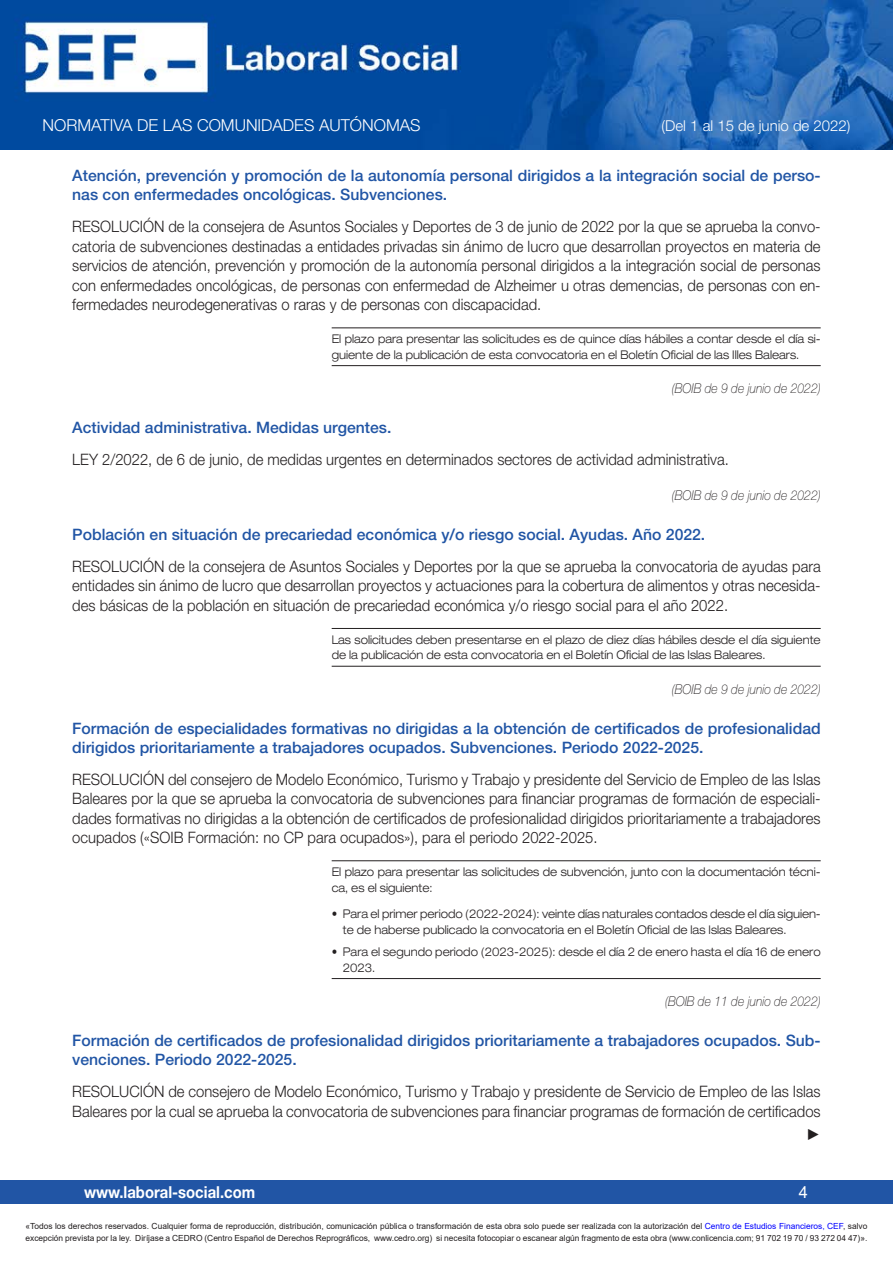
<style>
.page{position:relative;width:893px;height:1263px;background:#fff}
.page>*{position:absolute;margin:0;border:0;box-sizing:border-box;transform-origin:0 0}
.t1{font:300 16.5px "Helvetica Neue LT Std";color:#fff}
.t2{font:700 16.5px "Helvetica Neue LT Std";color:#fff;scale:.9 1}
.t3{font:16.5px "Arial";color:#fff}
.Contenido{font:300 15.75px/19.5px "Helvetica Neue LT Std";color:#231f20;text-align:justify;scale:.94 1}
.Título-cabecera{font:500 15.75px/18.8px "Helvetica Neue LT Std";color:#2155a5}
.Contenido-2{font:15.75px "Times New Roman";color:#231f20;scale:.94 1}
.t4{font:300 15px "Helvetica Neue LT Std";color:#fff}
.publicación{font:italic 100 13.5px "Helvetica Neue LT Std";color:#231f20;scale:.9 1}
.Plazo{font:300 expanded 12px/15.8px "Helvetica Neue LT Std";color:#231f20;scale:.92 1}
.a__plazo{font:300 expanded 12px/15.8px "Helvetica Neue LT Std";color:#231f20;scale:.92 1}
.t5{font:8.4px/12px "Arial";color:#231f20}
.s1{color:#00f}
</style>
<div class="page">
<div style="left:0;top:1180px;width:893px;height:23px;background:#2155a5"></div>
<img style="left:0;top:0;width:893px;height:149px">
<hr style="left:332px;top:327px;width:489px;height:1px;background:#231f20">
<hr style="left:332px;top:365px;width:489px;height:1px;background:#231f20">
<hr style="left:332px;top:628px;width:489px;height:1px;background:#231f20">
<hr style="left:332px;top:666px;width:489px;height:1px;background:#231f20">
<hr style="left:332px;top:860px;width:489px;height:1px;background:#231f20">
<hr style="left:332px;top:978px;width:489px;height:1px;background:#231f20">
<p class="t1" style="left:43px;top:115px;width:379px">NORMATIVA DE LAS COMUNIDADES AUTÓNOMAS</p>
<p class="t4" style="left:662px;top:117px;width:190px">(Del 1 al 15 de junio de 2022)</p>
<p class="Título-cabecera" style="left:72px;top:166px;width:750px">Atención, prevención y promoción de la autonomía personal dirigidos a la integración social de perso&shy;nas con enfermedades oncológicas. Subvenciones.</p>
<p class="Contenido" style="left:72px;top:217px;width:798px">RESOLUCIÓN de la consejera de Asuntos Sociales y Deportes de 3 de junio de 2022 por la que se aprueba la convo&shy;catoria de subvenciones destinadas a entidades privadas sin ánimo de lucro que desarrollan proyectos en materia de servicios de atención, prevención y promoción de la autonomía personal dirigidos a la integración social de personas con enfermedades oncológicas, de personas con enfermedad de Alzheimer u otras demencias, de personas con en&shy;fermedades neurodegenerativas o raras y de personas con discapacidad.</p>
<p class="Plazo" style="left:332px;top:331px;width:533px">El plazo para presentar las solicitudes es de quince días hábiles a contar desde el día si&shy;guiente de la publicación de esta convocatoria en el Boletín Oficial de las Illes Balears.</p>
<p class="publicación" style="left:672px;top:381px;width:167px">(BOIB de 9 de junio de 2022)</p>
<p class="Título-cabecera" style="left:72px;top:418px;width:321px">Actividad administrativa. Medidas urgentes.</p>
<p class="Contenido" style="left:72px;top:450px;width:700px">LEY 2/2022, de 6 de junio, de medidas urgentes en determinados sectores de actividad administrativa.</p>
<p class="publicación" style="left:672px;top:487px;width:167px">(BOIB de 9 de junio de 2022)</p>
<p class="Título-cabecera" style="left:72px;top:524px;width:634px">Población en situación de precariedad económica y/o riesgo social. Ayudas. Año 2022.</p>
<p class="Contenido" style="left:72px;top:556px;width:798px">RESOLUCIÓN de la consejera de Asuntos Sociales y Deportes por la que se aprueba la convocatoria de ayudas para entidades sin ánimo de lucro que desarrollan proyectos y actuaciones para la cobertura de alimentos y otras necesida&shy;des básicas de la población en situación de precariedad económica y/o riesgo social para el año 2022.</p>
<p class="Plazo" style="left:332px;top:631px;width:533px">Las solicitudes deben presentarse en el plazo de diez días hábiles desde el día siguiente de la publicación de esta convocatoria en el Boletín Oficial de las Islas Baleares.</p>
<p class="publicación" style="left:672px;top:681px;width:167px">(BOIB de 9 de junio de 2022)</p>
<p class="Título-cabecera" style="left:72px;top:719px;width:750px">Formación de especialidades formativas no dirigidas a la obtención de certificados de profesionalidad dirigidos prioritariamente a trabajadores ocupados. Subvenciones. Periodo 2022-2025.</p>
<p class="Contenido" style="left:72px;top:769px;width:798px">RESOLUCIÓN del consejero de Modelo Económico, Turismo y Trabajo y presidente del Servicio de Empleo de las Islas Baleares por la que se aprueba la convocatoria de subvenciones para financiar programas de formación de especiali&shy;dades formativas no dirigidas a la obtención de certificados de profesionalidad dirigidos prioritariamente a trabajadores ocupados («SOIB Formación: no CP para ocupados»), para el periodo 2022-2025.</p>
<p class="Plazo" style="left:332px;top:864px;width:533px">El plazo para presentar las solicitudes de subvención, junto con la documentación técni&shy;ca, es el siguiente:</p>
<p class="a__plazo" style="left:343px;top:906px;width:521px;text-indent:-11px">• Para el primer periodo (2022-2024): veinte días naturales contados desde el día siguien&shy;te de haberse publicado la convocatoria en el Boletín Oficial de las Islas Baleares.</p>
<p class="Plazo" style="left:343px;top:944px;width:521px;text-indent:-11px">• Para el segundo periodo (2023-2025): desde el día 2 de enero hasta el día 16 de enero<br>2023.</p>
<p class="publicación" style="left:665px;top:993px;width:174px">(BOIB de 11 de junio de 2022)</p>
<p class="Título-cabecera" style="left:72px;top:1031px;width:750px">Formación de certificados de profesionalidad dirigidos prioritariamente a trabajadores ocupados. Sub&shy;venciones. Periodo 2022-2025.</p>
<p class="Contenido" style="left:72px;top:1081px;width:798px">RESOLUCIÓN de consejero de Modelo Económico, Turismo y Trabajo y presidente de Servicio de Empleo de las Islas<br>Baleares por la cual se aprueba la convocatoria de subvenciones para financiar programas de formación de certificados</p>
<p class="Contenido-2" style="left:806px;top:1124px;width:17px">►</p>
<p class="t2" style="left:84px;top:1182px;width:192px">www.laboral-social.com</p>
<p class="t3" style="left:799px;top:1180px;width:11px">4</p>
<p class="t5" style="left:26px;top:1220px;width:843px">«Todos los derechos reservados. Cualquier forma de reproducción, distribución, comunicación pública o transformación de esta obra solo puede ser realizada con la autorización del <span class="s1">Centro de Estudios Financieros, CEF</span>, salvo excepción prevista por la ley. Diríjase a CEDRO (Centro Español de Derechos Reprográficos, www.cedro.org) si necesita fotocopiar o escanear algún fragmento de esta obra (www.conlicencia.com; 91 702 19 70 / 93 272 04 47)».</p>
</div>
